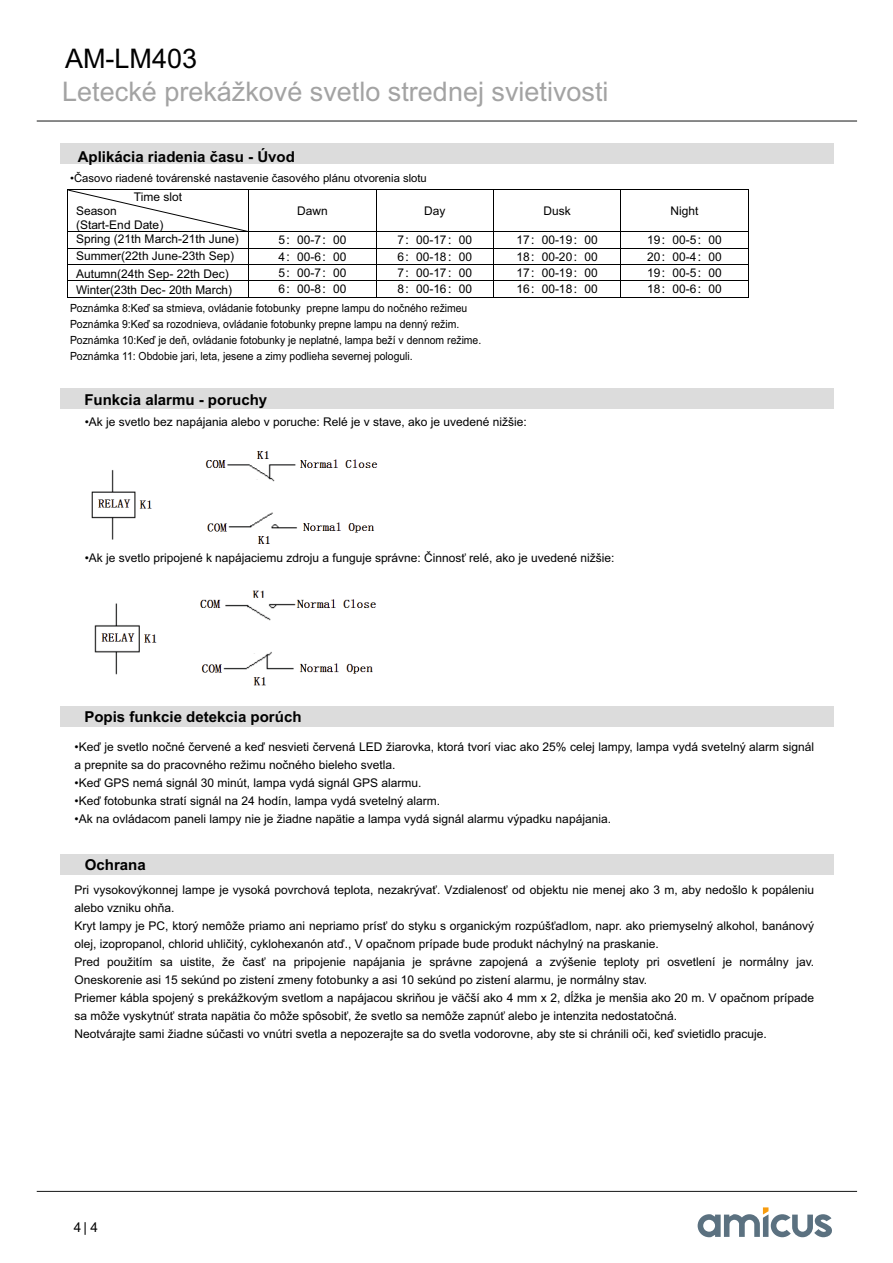
<style>
.page{position:relative;width:893px;height:1263px;background:#fff}
.page>*{position:absolute;margin:0;border:0;box-sizing:border-box;transform-origin:0 0}
.t1{font:27px "Arial";color:#a3a3a3}
.t2{font:27px "Arial";color:#000}
.t3{font:700 15px "Arial";color:#000}
.t4{font:13.5px "Arial";color:#000}
.t5{font:12px/17.9px "Arial";color:#000}
.t6{font:11.25px/15.8px "Arial";color:#000;scale:.93 1}
.t7{font:11.25px "Arial";color:#000}
.s1{font-family:"Microsoft Ya Hei"}
</style>
<div class="page">
<div style="left:60px;top:706px;width:773px;height:21px;background:#dcdcdc"></div>
<div style="left:60px;top:854px;width:773px;height:21px;background:#dcdcdc"></div>
<div style="left:60px;top:388px;width:773px;height:21px;background:#dcdcdc"></div>
<img style="left:91px;top:451px;width:287px;height:93px">
<img style="left:94px;top:590px;width:282px;height:96px">
<svg style="left:698px;top:1207px;width:134px;height:30px"></svg>
<svg style="left:36px;top:120px;width:821px;height:2px"></svg>
<svg style="left:36px;top:1190px;width:822px;height:2px"></svg>
<div style="left:60px;top:144px;width:773px;height:20px;background:#dcdcdc"></div>
<hr style="left:249px;top:189px;width:127px;height:1px;background:#000">
<hr style="left:377px;top:189px;width:116px;height:1px;background:#000">
<hr style="left:494px;top:189px;width:127px;height:1px;background:#000">
<hr style="left:621px;top:189px;width:127px;height:1px;background:#000">
<hr style="left:376px;top:190px;width:1px;height:42px;background:#000">
<hr style="left:493px;top:190px;width:1px;height:42px;background:#000">
<hr style="left:621px;top:190px;width:1px;height:42px;background:#000">
<hr style="left:748px;top:190px;width:1px;height:42px;background:#000">
<hr style="left:249px;top:232px;width:127px;height:1px;background:#000">
<hr style="left:377px;top:232px;width:116px;height:1px;background:#000">
<hr style="left:494px;top:232px;width:127px;height:1px;background:#000">
<hr style="left:621px;top:232px;width:127px;height:1px;background:#000">
<hr style="left:249px;top:248px;width:127px;height:1px;background:#000">
<hr style="left:377px;top:248px;width:116px;height:1px;background:#000">
<hr style="left:494px;top:248px;width:127px;height:1px;background:#000">
<hr style="left:621px;top:248px;width:127px;height:1px;background:#000">
<hr style="left:249px;top:264px;width:127px;height:1px;background:#000">
<hr style="left:377px;top:264px;width:116px;height:1px;background:#000">
<hr style="left:494px;top:264px;width:127px;height:1px;background:#000">
<hr style="left:621px;top:264px;width:127px;height:1px;background:#000">
<hr style="left:249px;top:280px;width:127px;height:1px;background:#000">
<hr style="left:377px;top:280px;width:116px;height:1px;background:#000">
<hr style="left:494px;top:280px;width:127px;height:1px;background:#000">
<hr style="left:621px;top:280px;width:127px;height:1px;background:#000">
<svg style="left:67px;top:189px;width:182px;height:109px"></svg>
<hr style="left:249px;top:297px;width:127px;height:1px;background:#000">
<svg style="left:376px;top:232px;width:1px;height:66px"></svg>
<hr style="left:377px;top:297px;width:116px;height:1px;background:#000">
<svg style="left:493px;top:232px;width:1px;height:66px"></svg>
<hr style="left:494px;top:297px;width:127px;height:1px;background:#000">
<hr style="left:621px;top:297px;width:127px;height:1px;background:#000">
<svg style="left:748px;top:232px;width:1px;height:66px"></svg>
<h1 class="t2" style="left:65px;top:48px;width:134px">AM-LM403</h1>
<h1 class="t1" style="left:62px;top:82px;width:548px">Letecké prekážkové svetlo strednej svietivosti</h1>
<p class="t3" style="left:78px;top:151px;width:219px">Aplikácia riadenia času - Úvod</p>
<p class="t7" style="left:70px;top:174px;width:358px">•Časovo riadené továrenské nastavenie časového plánu otvorenia slotu</p>
<p class="t5" style="left:134px;top:189px;width:50px">Time slot</p>
<p class="t5" style="left:76px;top:205px;width:89px;line-height:13.8px">Season (Start-End Date)</p>
<p class="t5" style="left:297px;top:203px;width:32px">Dawn</p>
<p class="t5" style="left:424px;top:203px;width:23px">Day</p>
<p class="t5" style="left:543px;top:203px;width:29px">Dusk</p>
<p class="t5" style="left:671px;top:203px;width:29px">Night</p>
<p class="t5" style="left:76px;top:231px;width:164px">Spring (21th March-21th June)</p>
<p class="t5" style="left:278px;top:232px;width:69px">5<span class="s1">：</span>00-7<span class="s1">：</span>00</p>
<p class="t5" style="left:397px;top:232px;width:76px">7<span class="s1">：</span>00-17<span class="s1">：</span>00</p>
<p class="t5" style="left:516px;top:232px;width:83px">17<span class="s1">：</span>00-19<span class="s1">：</span>00</p>
<p class="t5" style="left:647px;top:232px;width:76px">19<span class="s1">：</span>00-5<span class="s1">：</span>00</p>
<p class="t5" style="left:76px;top:248px;width:160px">Summer(22th June-23th Sep)</p>
<p class="t5" style="left:278px;top:249px;width:69px">4<span class="s1">：</span>00-6<span class="s1">：</span>00</p>
<p class="t5" style="left:397px;top:249px;width:76px">6<span class="s1">：</span>00-18<span class="s1">：</span>00</p>
<p class="t5" style="left:516px;top:249px;width:83px">18<span class="s1">：</span>00-20<span class="s1">：</span>00</p>
<p class="t5" style="left:647px;top:249px;width:76px">20<span class="s1">：</span>00-4<span class="s1">：</span>00</p>
<p class="t5" style="left:76px;top:266px;width:154px">Autumn(24th Sep- 22th Dec)</p>
<p class="t5" style="left:278px;top:265px;width:69px">5<span class="s1">：</span>00-7<span class="s1">：</span>00</p>
<p class="t5" style="left:397px;top:265px;width:76px">7<span class="s1">：</span>00-17<span class="s1">：</span>00</p>
<p class="t5" style="left:516px;top:265px;width:83px">17<span class="s1">：</span>00-19<span class="s1">：</span>00</p>
<p class="t5" style="left:647px;top:265px;width:76px">19<span class="s1">：</span>00-5<span class="s1">：</span>00</p>
<p class="t5" style="left:76px;top:282px;width:158px">Winter(23th Dec- 20th March)</p>
<p class="t5" style="left:278px;top:281px;width:69px">6<span class="s1">：</span>00-8<span class="s1">：</span>00</p>
<p class="t5" style="left:397px;top:281px;width:76px">8<span class="s1">：</span>00-16<span class="s1">：</span>00</p>
<p class="t5" style="left:516px;top:281px;width:83px">16<span class="s1">：</span>00-18<span class="s1">：</span>00</p>
<p class="t5" style="left:647px;top:281px;width:76px">18<span class="s1">：</span>00-6<span class="s1">：</span>00</p>
<p class="t6" style="left:70px;top:302px;width:444px">Poznámka 8:Keď sa stmieva, ovládanie fotobunky prepne lampu do nočného režimeu Poznámka 9:Keď sa rozodnieva, ovládanie fotobunky prepne lampu na denný režim.<br>Poznámka 10:Keď je deň, ovládanie fotobunky je neplatné, lampa beží v dennom režime.<br>Poznámka 11: Obdobie jari, leta, jesene a zimy podlieha severnej pologuli.</p>
<p class="t3" style="left:84px;top:394px;width:184px">Funkcia alarmu - poruchy</p>
<p class="t5" style="left:85px;top:414px;width:443px">•Ak je svetlo bez napájania alebo v poruche: Relé je v stave, ako je uvedené nižšie:</p>
<p class="t5" style="left:85px;top:550px;width:531px">•Ak je svetlo pripojené k napájaciemu zdroju a funguje správne: Činnosť relé, ako je uvedené nižšie:</p>
<p class="t3" style="left:84px;top:711px;width:219px">Popis funkcie detekcia porúch</p>
<p class="t5" style="left:75px;top:739px;width:741px">•Keď je svetlo nočné červené a keď nesvieti červená LED žiarovka, ktorá tvorí viac ako 25% celej lampy, lampa vydá svetelný alarm signál a prepnite sa do pracovného režimu nočného bieleho svetla.</p>
<p class="t5" style="left:75px;top:775px;width:349px">•Keď GPS nemá signál 30 minút, lampa vydá signál GPS alarmu.</p>
<p class="t5" style="left:75px;top:793px;width:367px">•Keď fotobunka stratí signál na 24 hodín, lampa vydá svetelný alarm.</p>
<p class="t5" style="left:75px;top:810px;width:538px">•Ak na ovládacom paneli lampy nie je žiadne napätie a lampa vydá signál alarmu výpadku napájania.</p>
<p class="t3" style="left:85px;top:859px;width:62px">Ochrana</p>
<p class="t5" style="left:75px;top:882px;width:741px">Pri vysokovýkonnej lampe je vysoká povrchová teplota, nezakrývať. Vzdialenosť od objektu nie menej ako 3 m, aby nedošlo k popáleniu alebo vzniku ohňa.<br>Kryt lampy je PC, ktorý nemôže priamo ani nepriamo prísť do styku s organickým rozpúšťadlom, napr. ako priemyselný alkohol, banánový olej, izopropanol, chlorid uhličitý, cyklohexanón atď., V opačnom prípade bude produkt náchylný na praskanie.<br>Pred použitím sa uistite, že časť na pripojenie napájania je správne zapojená a zvýšenie teploty pri osvetlení je normálny jav.<br>Oneskorenie asi 15 sekúnd po zistení zmeny fotobunky a asi 10 sekúnd po zistení alarmu, je normálny stav.<br>Priemer kábla spojený s prekážkovým svetlom a napájacou skriňou je väčší ako 4 mm x 2, dĺžka je menšia ako 20 m. V opačnom prípade sa môže vyskytnúť strata napätia čo môže spôsobiť, že svetlo sa nemôže zapnúť alebo je intenzita nedostatočná.<br>Neotvárajte sami žiadne súčasti vo vnútri svetla a nepozerajte sa do svetla vodorovne, aby ste si chránili oči, keď svietidlo pracuje.</p>
<p class="t4" style="left:74px;top:1222px;width:26px">4| 4</p>
</div>
